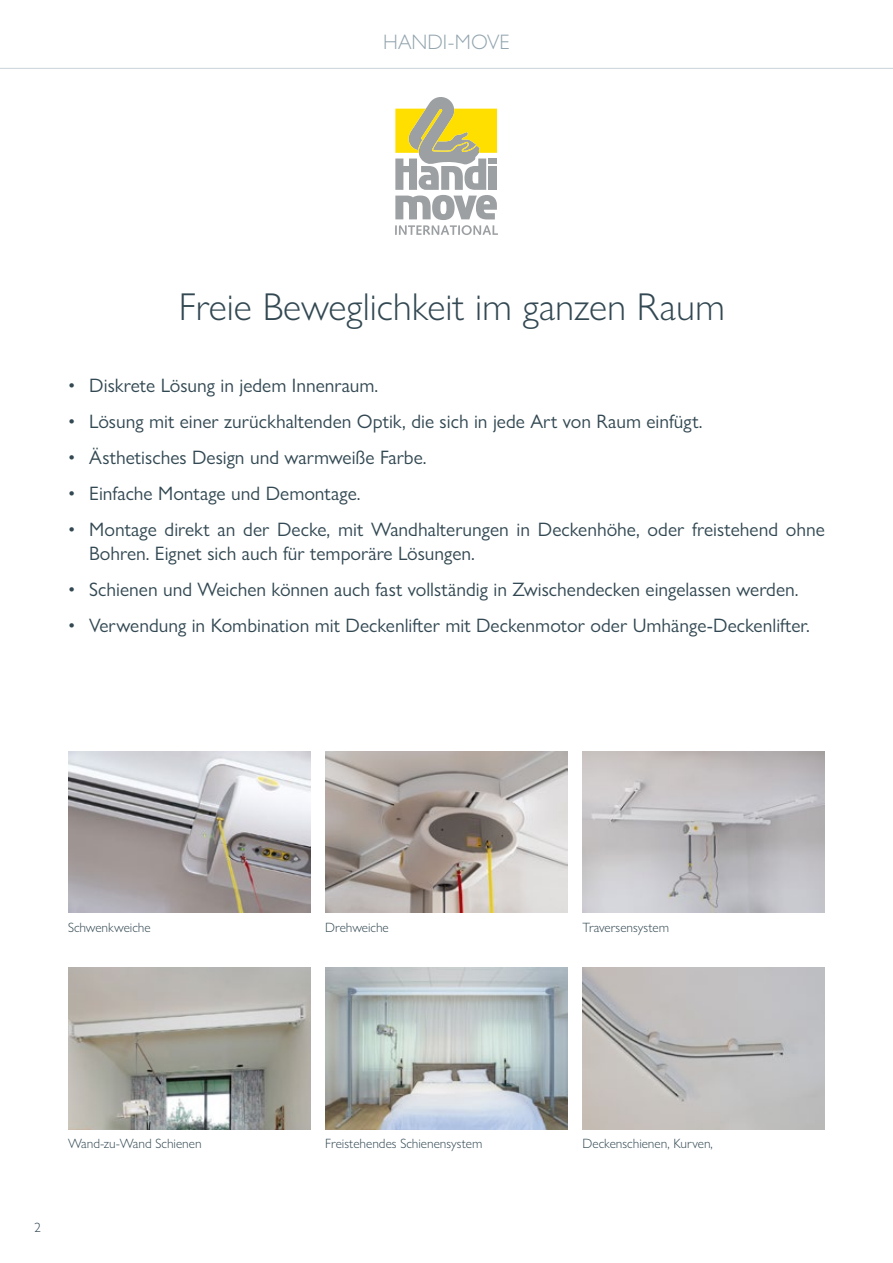
<style>
.page{position:relative;width:893px;height:1263px;background:#fff}
.page>*{position:absolute;margin:0;border:0;box-sizing:border-box;transform-origin:0 0}
.t1{font:300 39px "Gill Sans Nova";color:#324852}
.t2{font:300 21px "Gill Sans Nova";color:#93a5af}
.t3{font:19.5px/24px "Gill Sans Nova";color:#324852}
.t4{font:300 13.5px "Gill Sans Nova";color:#324852}
</style>
<div class="page">
<svg style="left:395px;top:97px;width:103px;height:138px"></svg>
<img style="left:68px;top:751px;width:242px;height:162px">
<img style="left:583px;top:751px;width:242px;height:162px">
<img style="left:325px;top:751px;width:243px;height:162px">
<img style="left:68px;top:968px;width:242px;height:161px">
<img style="left:583px;top:968px;width:242px;height:161px">
<img style="left:325px;top:968px;width:243px;height:161px">
<hr style="left:0;top:68px;width:893px;height:1px;background:#c7d2d9">
<p class="t2" style="left:383px;top:29px;width:128px">HANDI-MOVE</p>
<h1 class="t1" style="left:179px;top:283px;width:547px">Freie Beweglichkeit im ganzen Raum</h1>
<p class="t3" style="left:68px;top:373px;width:312px">• Diskrete Lösung in jedem Innenraum.</p>
<p class="t3" style="left:68px;top:409px;width:636px">• Lösung mit einer zurückhaltenden Optik, die sich in jede Art von Raum einfügt.</p>
<p class="t3" style="left:68px;top:445px;width:360px">• Ästhetisches Design und warmweiße Farbe.</p>
<p class="t3" style="left:68px;top:481px;width:294px">• Einfache Montage und Demontage.</p>
<p class="t3" style="left:89px;top:517px;width:737px;text-indent:-21px">• Montage direkt an der Decke, mit Wandhalterungen in Deckenhöhe, oder freistehend ohne<br>Bohren. Eignet sich auch für temporäre Lösungen.</p>
<p class="t3" style="left:68px;top:577px;width:732px">• Schienen und Weichen können auch fast vollständig in Zwischendecken eingelassen werden.</p>
<p class="t3" style="left:68px;top:613px;width:743px">• Verwendung in Kombination mit Deckenlifter mit Deckenmotor oder Umhänge-Deckenlifter.</p>
<p class="t4" style="left:68px;top:919px;width:84px">Schwenkweiche</p>
<p class="t4" style="left:325px;top:919px;width:65px">Drehweiche</p>
<p class="t4" style="left:583px;top:919px;width:88px">Traversensystem</p>
<p class="t4" style="left:68px;top:1135px;width:135px">Wand-zu-Wand Schienen</p>
<p class="t4" style="left:325px;top:1135px;width:159px">Freistehendes Schienensystem</p>
<p class="t4" style="left:583px;top:1135px;width:132px">Deckenschienen, Kurven,</p>
<p class="t4" style="left:34px;top:1219px;width:8px">2</p>
</div>
